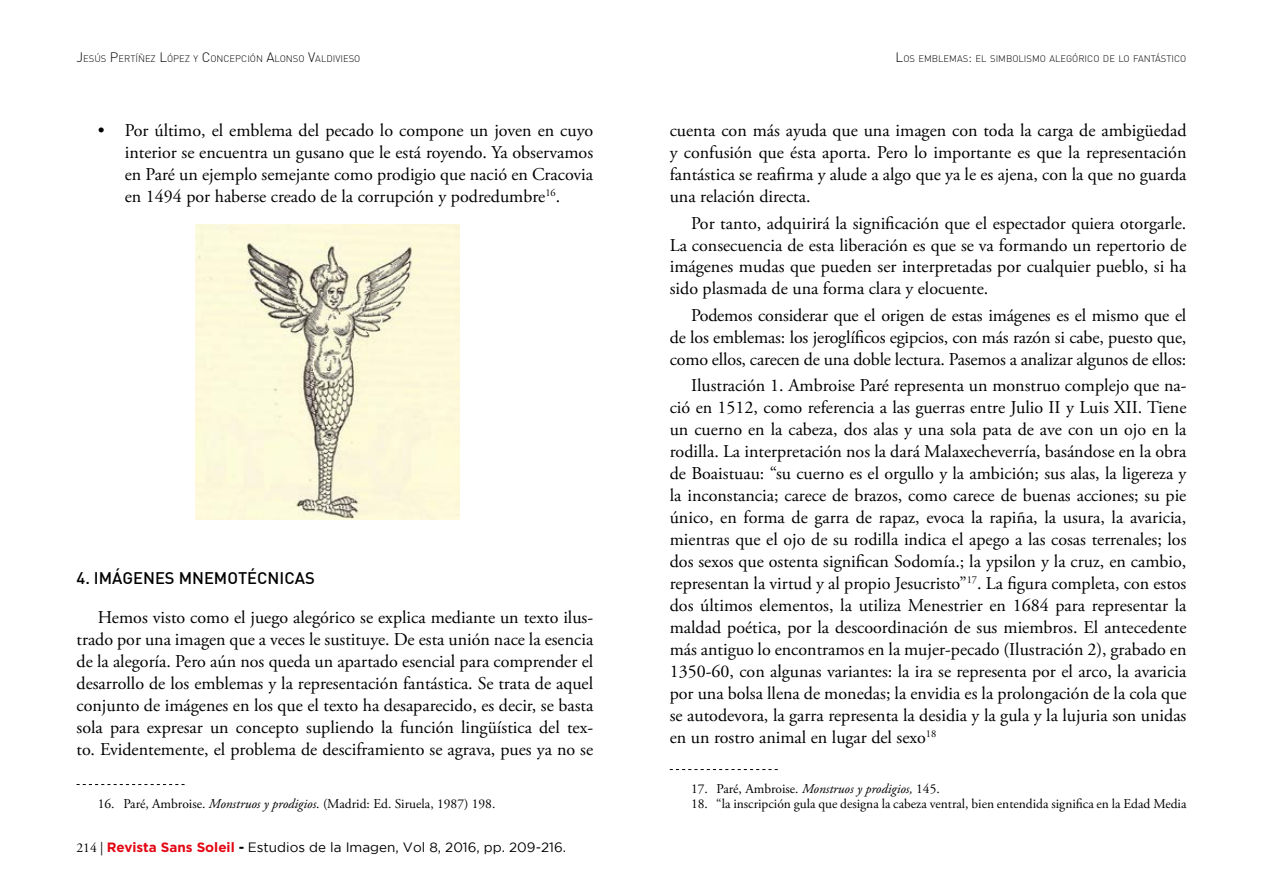
<style>
.page{position:relative;width:1263px;height:893px;background:#fff}
.page>*{position:absolute;margin:0;border:0;box-sizing:border-box;transform-origin:0 0}
.t1{font:18px/22px "Adobe Garamond Pro";color:#000;text-align:justify}
.t2{font:500 16.5px "DIN";color:#000}
.t3{font:13.5px "Adobe Garamond Pro";color:#000}
.t4{font:13.5px "Gotham";color:#000}
.t5{font:300 9.45px "DIN Pro";color:#000}
.s1{font-size:13.5px}
.s2{font-style:italic}
.s3{font-family:"Adobe Garamond Pro"}
.s4{font-weight:700;color:#e30613}
.s5{font-weight:700}
</style>
<div class="page">
<svg style="left:77px;top:784px;width:108px;height:1px"></svg>
<svg style="left:670px;top:769px;width:108px;height:1px"></svg>
<img style="left:196px;top:224px;width:263px;height:296px">
<p class="t5" style="left:77px;top:52px;width:285px"><span class="s1">J</span>ESÚS <span class="s1">P</span>ERTÍÑEZ <span class="s1">L</span>ÓPEZ Y <span class="s1">C</span> ONCEPCIÓN <span class="s1">A</span>LONSO <span class="s1">V</span>ALDIVIESO</p>
<p class="t5" style="left:896px;top:52px;width:292px"><span class="s1">L</span>OS EMBLEMAS<span class="s1">:</span> EL SIMBOLISMO ALEGÓRICO DE LO FANTÁSTICO</p>
<p class="t1" style="left:125px;top:120px;width:470px;text-indent:-27px">• Por último, el emblema del pecado lo compone un joven en cuyo interior se encuentra un gusano que le está royendo. Ya observamos en Paré un ejemplo semejante como prodigio que nació en Cracovia en 1494 por haberse creado de la corrupción y podredumbre<sup>16</sup>.</p>
<p class="t2" style="left:77px;top:567px;width:240px">4. I MÁGENES MNEMOTÉCNICAS</p>
<p class="t1" style="left:77px;top:607px;width:518px;text-indent:21px">Hemos visto como el juego alegórico se explica mediante un texto ilus&shy;trado por una imagen que a veces le sustituye. De esta unión nace la esencia de la alegoría. Pero aún nos queda un apartado esencial para comprender el desarrollo de los emblemas y la representación fantástica. Se trata de aquel conjunto de imágenes en los que el texto ha desaparecido, es decir, se basta sola para expresar un concepto supliendo la función lingüística del tex&shy;to. Evidentemente, el problema de desciframiento se agrava, pues ya no se</p>
<p class="t3" style="left:98px;top:795px;width:399px">16. Paré, Ambroise. <span class="s2">Monstruos y prodigios</span>. (Madrid: Ed. Siruela, 1987) 198.</p>
<p class="t4" style="left:77px;top:840px;width:491px"><span class="s3">214 |</span> <span class="s4">Revista Sans Soleil</span> <span class="s5">-</span> Estudios de la Imagen, Vol 8, 2016, pp. 209-216.</p>
<p class="t1" style="left:670px;top:120px;width:518px">cuenta con más ayuda que una imagen con toda la carga de ambigüedad y confusión que ésta aporta. Pero lo importante es que la representación fantástica se reafirma y alude a algo que ya le es ajena, con la que no guarda una relación directa.</p>
<p class="t1" style="left:670px;top:212px;width:518px;text-indent:21px">Por tanto, adquirirá la significación que el espectador quiera otorgarle.<br>La consecuencia de esta liberación es que se va formando un repertorio de imágenes mudas que pueden ser interpretadas por cualquier pueblo, si ha sido plasmada de una forma clara y elocuente.</p>
<p class="t1" style="left:670px;top:305px;width:518px;text-indent:21px">Podemos considerar que el origen de estas imágenes es el mismo que el de los emblemas: los jeroglíficos egipcios, con más razón si cabe, puesto que, como ellos, carecen de una doble lectura. Pasemos a analizar algunos de ellos:</p>
<p class="t1" style="left:670px;top:375px;width:518px;text-indent:21px">Ilustración 1. Ambroise Paré representa un monstruo complejo que na&shy;ció en 1512, como referencia a las guerras entre Julio II y Luis XII. Tiene un cuerno en la cabeza, dos alas y una sola pata de ave con un ojo en la rodilla. La interpretación nos la dará Malaxecheverría, basándose en la obra de Boaistuau: “su cuerno es el orgullo y la ambición; sus alas, la ligereza y la inconstancia; carece de brazos, como carece de buenas acciones; su pie único, en forma de garra de rapaz, evoca la rapiña, la usura, la avaricia, mientras que el ojo de su rodilla indica el apego a las cosas terrenales; los dos sexos que ostenta significan Sodomía.; la ypsilon y la cruz, en cambio, representan la virtud y al propio Jesucristo”<sup>17</sup>. La figura completa, con estos dos últimos elementos, la utiliza Menestrier en 1684 para representar la maldad poética, por la descoordinación de sus miembros. El antecedente más antiguo lo encontramos en la mujer-pecado (Ilustración 2), grabado en 1350-60, con algunas variantes: la ira se representa por el arco, la avaricia por una bolsa llena de monedas; la envidia es la prolongación de la cola que se autodevora, la garra representa la desidia y la gula y la lujuria son unidas en un rostro animal en lugar del sexo<sup>18</sup></p>
<p class="t3" style="left:691px;top:780px;width:250px">17. Paré, Ambroise. <span class="s2">Monstruos y prodigios,</span> 145.</p>
<p class="t3" style="left:691px;top:795px;width:497px">18. “la inscripción gula que designa la cabeza ventral, bien entendida significa en la Edad Media</p>
</div>
